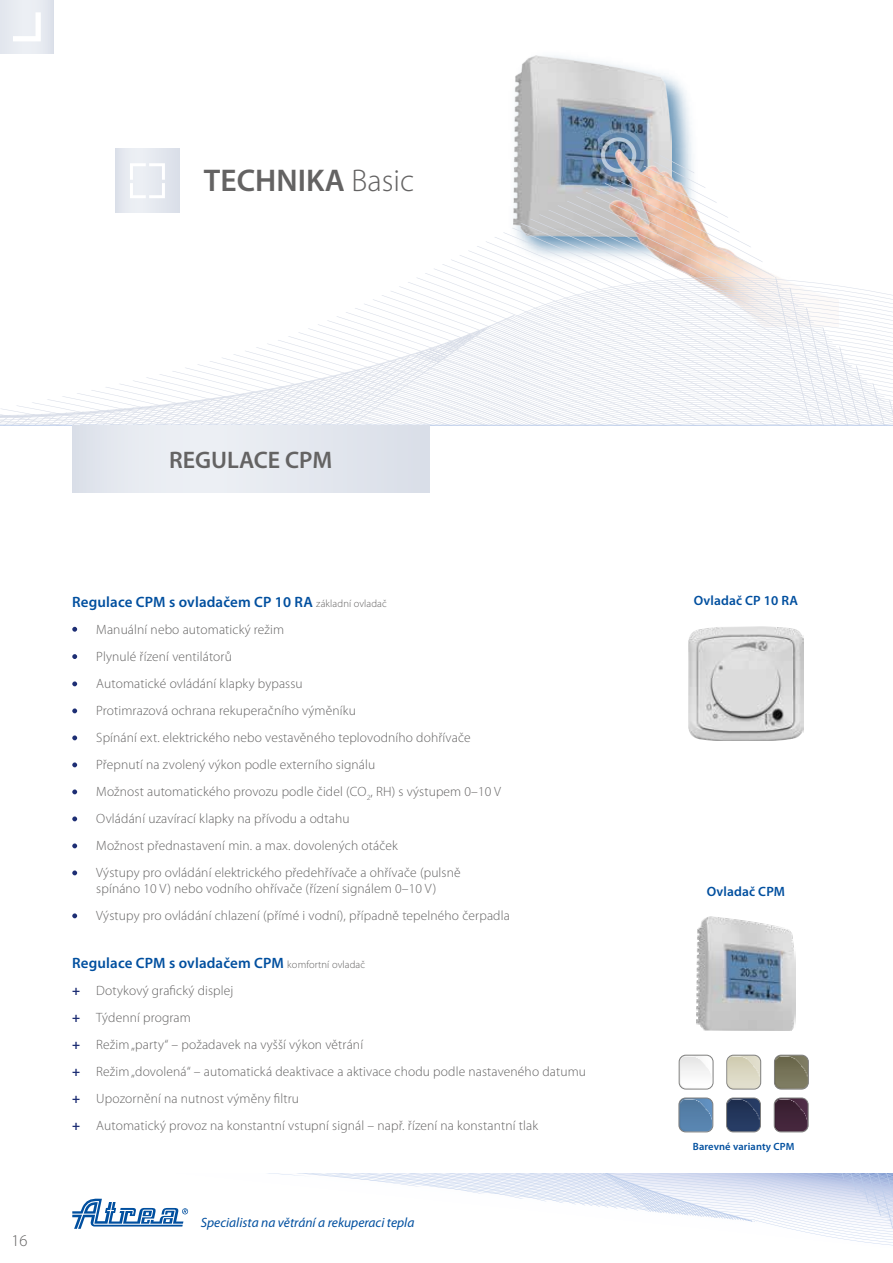
<style>
.page{position:relative;width:893px;height:1263px;background:#fff}
.page>*{position:absolute;margin:0;border:0;box-sizing:border-box;transform-origin:0 0}
.t1{font:600 31.5px "Myriad Pro";color:#646363}
.t2{font:600 24px "Myriad Pro";color:#646363}
.t3{font:300 16.5px "Myriad Pro";color:#646363}
.t4{font:600 15px "Myriad Pro";letter-spacing:.01em;color:#004f9f}
.t5{font:300 13.5px/27px "Myriad Pro";letter-spacing:.01em;color:#646363}
.t6{font:italic 13.5px "Myriad Pro";color:#004f9f}
.t7{font:600 13.5px "Myriad Pro";letter-spacing:.01em;color:#004f9f}
.t8{font:600 10.5px "Myriad Pro";letter-spacing:.01em;color:#004f9f}
.s1{font-weight:300}
.s2{font-weight:300;font-size:10.5px;color:#646363}
.s3{font-weight:700;color:#1d2e74}
</style>
<div class="page">
<img style="left:535px;top:55px;width:155px;height:71px">
<img style="left:514px;top:56px;width:157px;height:99px">
<img style="left:580px;top:126px;width:112px;height:29px">
<div style="left:116px;top:149px;width:63px;height:64px;background:#e5e9f0"></div>
<svg style="left:0;top:155px;width:893px;height:270px"></svg>
<div style="left:0;top:0;width:54px;height:54px;background:#e6eaf0"></div>
<svg style="left:13px;top:12px;width:28px;height:29px"></svg>
<hr style="left:0;top:425px;width:893px;height:1px;background:#bccdeb">
<svg style="left:72px;top:1174px;width:821px;height:72px"></svg>
<div style="left:72px;top:425px;width:357px;height:68px;background:#e5e9ef"></div>
<img style="left:689px;top:627px;width:114px;height:114px">
<img style="left:696px;top:917px;width:100px;height:114px">
<img style="left:726px;top:1054px;width:36px;height:36px">
<img style="left:678px;top:1054px;width:36px;height:36px">
<img style="left:774px;top:1054px;width:35px;height:36px">
<img style="left:773px;top:1097px;width:36px;height:36px">
<img style="left:678px;top:1097px;width:36px;height:36px">
<img style="left:726px;top:1097px;width:35px;height:36px">
<svg style="left:72px;top:627px;width:5px;height:5px"></svg>
<svg style="left:72px;top:762px;width:5px;height:5px"></svg>
<svg style="left:72px;top:681px;width:5px;height:5px"></svg>
<svg style="left:72px;top:816px;width:5px;height:5px"></svg>
<svg style="left:72px;top:654px;width:5px;height:5px"></svg>
<svg style="left:72px;top:789px;width:5px;height:5px"></svg>
<svg style="left:72px;top:708px;width:5px;height:5px"></svg>
<svg style="left:72px;top:843px;width:5px;height:5px"></svg>
<svg style="left:72px;top:870px;width:5px;height:5px"></svg>
<svg style="left:72px;top:913px;width:5px;height:5px"></svg>
<svg style="left:72px;top:735px;width:5px;height:5px"></svg>
<h1 class="t1" style="left:204px;top:163px;width:212px">TECHNIKA <span class="s1">Basic</span></h1>
<h2 class="t2" style="left:169px;top:447px;width:165px">REGULACE CPM</h2>
<p class="t3" style="left:12px;top:1231px;width:18px">16</p>
<p class="t4" style="left:72px;top:593px;width:316px">Regulace CPM s ovladačem CP 10 RA <span class="s2">základní ovladač</span></p>
<p class="t5" style="left:96px;top:616px;width:406px">Manuální nebo automatický režim<br>Plynulé řízení ventilátorů<br>Automatické ovládání klapky bypassu<br>Protimrazová ochrana rekuperačního výměníku<br>Spínání ext. elektrického nebo vestavěného teplovodního dohřívače Přepnutí na zvolený výkon podle externího signálu<br>Možnost automatického provozu podle čidel (CO<sub>2</sub>, RH) s výstupem 0–10 V Ovládání uzavírací klapky na přívodu a odtahu<br>Možnost přednastavení min. a max. dovolených otáček<br>Výstupy pro ovládání elektrického předehřívače a ohřívače (pulsně</p>
<p class="t5" style="left:96px;top:875px;width:415px">spínáno 10 V) nebo vodního ohřívače (řízení signálem 0–10 V)<br>Výstupy pro ovládání chlazení (přímé i vodní), případně tepelného čerpadla</p>
<p class="t4" style="left:72px;top:954px;width:294px">Regulace CPM s ovladačem CPM <span class="s2">komfortní ovladač</span></p>
<p class="t5" style="left:72px;top:977px;width:515px"><span class="s3">+</span> Dotykový grafický displej<br><span class="s3">+</span> Týdenní program<br><span class="s3">+</span> Režim „party“ – požadavek na vyšší výkon větrání<br><span class="s3">+</span> Režim „dovolená“ – automatická deaktivace a aktivace chodu podle nastaveného datumu <span class="s3">+</span> Upozornění na nutnost výměny filtru<br><span class="s3">+</span> Automatický provoz na konstantní vstupní signál – např. řízení na konstantní tlak</p>
<p class="t6" style="left:201px;top:1215px;width:215px">Specialista na větrání a rekuperaci tepla</p>
<p class="t7" style="left:694px;top:593px;width:106px">Ovladač CP 10 RA</p>
<p class="t7" style="left:707px;top:884px;width:80px">Ovladač CPM</p>
<p class="t8" style="left:693px;top:1141px;width:103px">Barevné varianty CPM</p>
</div>
